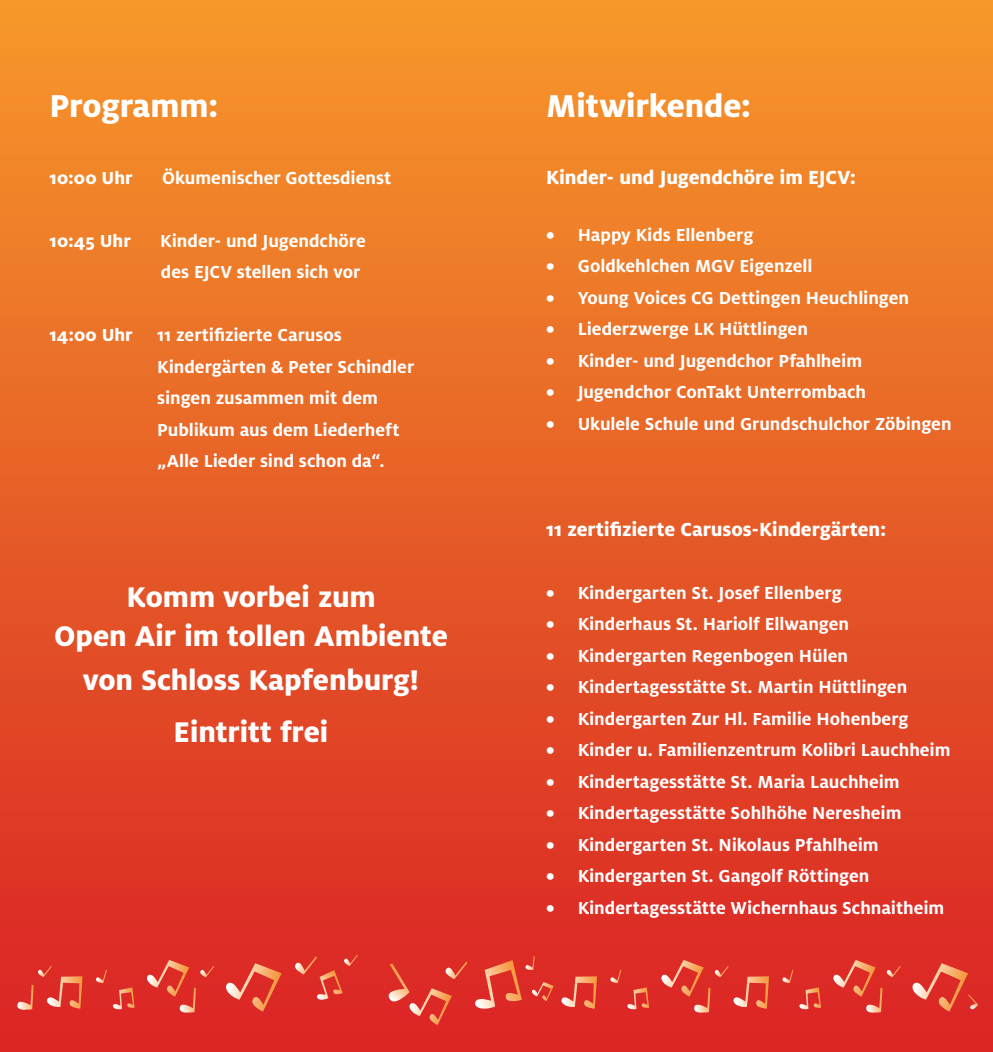
<style>
.page{position:relative;width:993px;height:1052px;background:#fff}
.page>*{position:absolute;margin:0;border:0;box-sizing:border-box;transform-origin:0 0}
.t1{font:800 35px "Milo OT";letter-spacing:-.01em;color:#fff}
.t2{font:800 31.5px/38.5px "Milo OT";letter-spacing:-.005em;color:#fff;text-align:center}
.t3{font:800 21px "Milo OT";color:#fff}
.t4{font:700 19.25px/31.5px "Milo OT";color:#fff}
.t5{font:800 19.25px "Milo OT";color:#fff}
</style>
<div class="page">
<div style="left:0;top:0;width:992px;height:1052px;background:linear-gradient(to bottom,#f5992a,#d92125)"></div>
<svg style="left:95px;top:969px;width:39px;height:41px;background:#df3b32"></svg>
<svg style="left:144px;top:960px;width:70px;height:54px;background:#e04035"></svg>
<svg style="left:222px;top:963px;width:59px;height:48px;background:#e34c3d"></svg>
<svg style="left:292px;top:954px;width:66px;height:47px;background:#df3b32"></svg>
<svg style="left:382px;top:961px;width:85px;height:64px;background:#e03e34"></svg>
<svg style="left:473px;top:956px;width:80px;height:55px;background:#e14538"></svg>
<svg style="left:559px;top:976px;width:38px;height:32px"></svg>
<svg style="left:609px;top:969px;width:39px;height:41px;background:#df3b32"></svg>
<svg style="left:17px;top:965px;width:66px;height:47px;background:#e14538"></svg>
<svg style="left:658px;top:960px;width:110px;height:54px;background:#e04136"></svg>
<svg style="left:781px;top:969px;width:39px;height:41px;background:#df3b32"></svg>
<svg style="left:830px;top:960px;width:70px;height:54px;background:#e04035"></svg>
<svg style="left:908px;top:963px;width:69px;height:48px;background:#e2493a"></svg>
<p class="t1" style="left:50px;top:86px;width:170px">Programm:</p>
<p class="t5" style="left:50px;top:167px;width:84px">10:00 Uhr</p>
<p class="t4" style="left:162px;top:162px;width:230px">Ökumenischer Gottesdienst</p>
<p class="t5" style="left:50px;top:230px;width:83px">10:45 Uhr</p>
<p class="t4" style="left:160px;top:225px;width:207px">Kinder- und Jugendchöre des EJCV stellen sich vor</p>
<p class="t5" style="left:50px;top:324px;width:85px">14:00 Uhr</p>
<p class="t4" style="left:157px;top:319px;width:258px">11 zertifizierte Carusos<br>Kindergärten &amp; Peter Schindler singen zusammen mit dem<br>Publikum aus dem Liederheft „Alle Lieder sind schon da“.</p>
<p class="t2" style="left:54px;top:578px;width:395px">Komm vorbei zum<br>Open Air im tollen Ambiente</p>
<p class="t2" style="left:83px;top:653px;width:338px;line-height:52.5px">von Schloss Kapfenburg!<br>Eintritt frei</p>
<p class="t1" style="left:546px;top:86px;width:206px">Mitwirkende:</p>
<p class="t3" style="left:546px;top:165px;width:311px">Kinder- und Jugendchöre im EJCV:</p>
<p class="t4" style="left:546px;top:219px;width:209px">• Happy Kids Ellenberg</p>
<p class="t4" style="left:546px;top:250px;width:268px">• Goldkehlchen MGV Eigenzell</p>
<p class="t4" style="left:546px;top:282px;width:364px">• Young Voices CG Dettingen Heuchlingen</p>
<p class="t4" style="left:546px;top:313px;width:263px">• Liederzwerge LK Hüttlingen</p>
<p class="t4" style="left:546px;top:345px;width:317px">• Kinder- und Jugendchor Pfahlheim</p>
<p class="t4" style="left:546px;top:376px;width:321px">• Jugendchor ConTakt Unterrombach</p>
<p class="t4" style="left:546px;top:408px;width:407px">• Ukulele Schule und Grundschulchor Zöbingen</p>
<p class="t3" style="left:546px;top:517px;width:341px">11 zertifizierte Carusos-Kindergärten:</p>
<p class="t4" style="left:546px;top:577px;width:297px">• Kindergarten St. Josef Ellenberg</p>
<p class="t4" style="left:546px;top:608px;width:304px">• Kinderhaus St. Hariolf Ellwangen</p>
<p class="t4" style="left:546px;top:640px;width:303px">• Kindergarten Regenbogen Hülen</p>
<p class="t4" style="left:546px;top:671px;width:362px">• Kindertagesstätte St. Martin Hüttlingen</p>
<p class="t4" style="left:546px;top:703px;width:364px">• Kindergarten Zur Hl. Familie Hohenberg</p>
<p class="t4" style="left:546px;top:734px;width:406px">• Kinder u. Familienzentrum Kolibri Lauchheim</p>
<p class="t4" style="left:546px;top:766px;width:355px">• Kindertagesstätte St. Maria Lauchheim</p>
<p class="t4" style="left:546px;top:797px;width:357px">• Kindertagesstätte Sohlhöhe Neresheim</p>
<p class="t4" style="left:546px;top:829px;width:334px">• Kindergarten St. Nikolaus Pfahlheim</p>
<p class="t4" style="left:546px;top:860px;width:325px">• Kindergarten St. Gangolf Röttingen</p>
<p class="t4" style="left:546px;top:892px;width:399px">• Kindertagesstätte Wichernhaus Schnaitheim</p>
</div>
